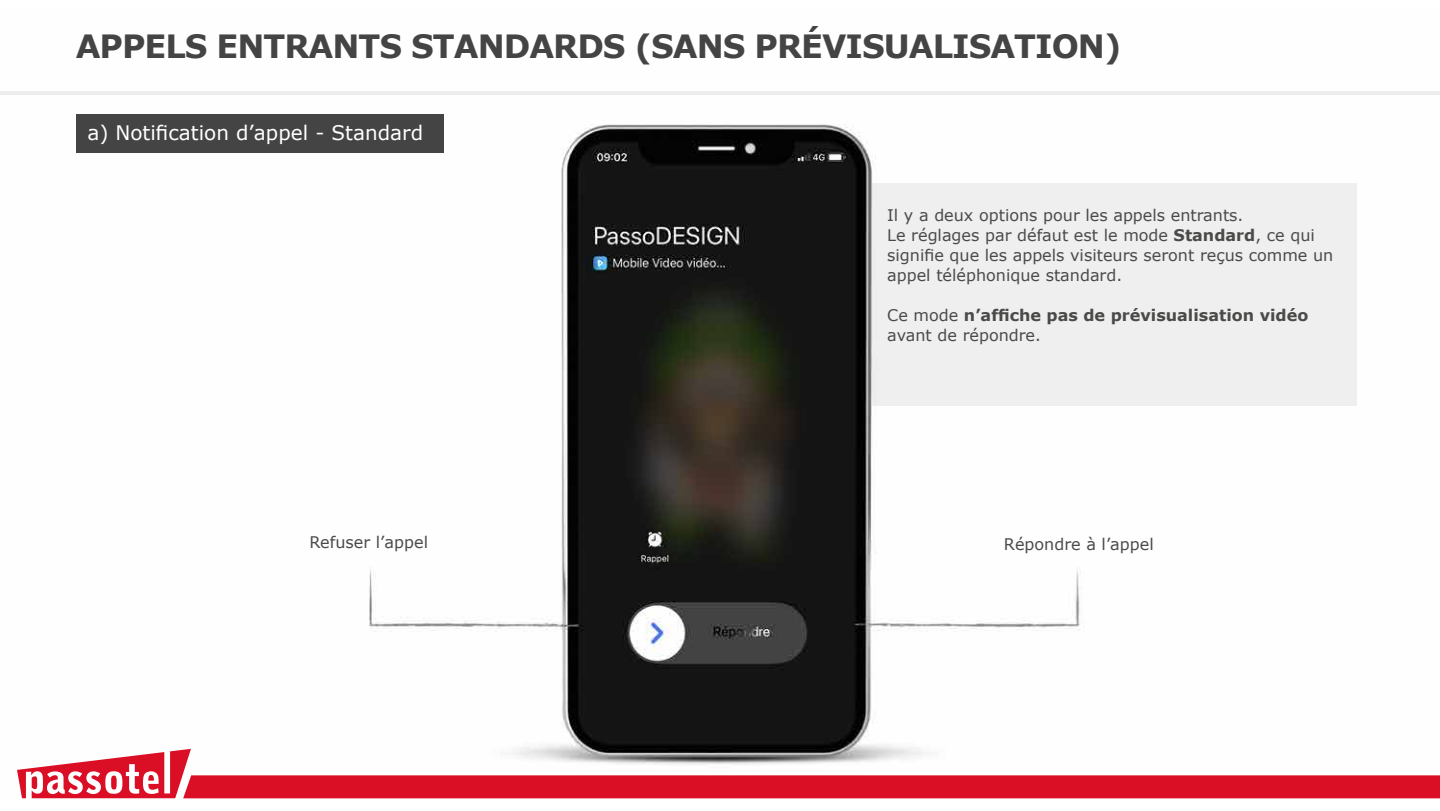
<style>
.page{position:relative;width:1440px;height:811px;background:#fff}
.page>*{position:absolute;margin:0;border:0;box-sizing:border-box;transform-origin:0 0}
.t1{font:700 32px "Verdana";letter-spacing:-.03em;color:#444}
.t2{font:20px "Verdana";color:#fff}
.t3{font:16px/20px "Verdana";color:#4a4a49}
.t4{font:700 16px/20px "Verdana";color:#4a4a49}
.s1{font-weight:700}
.s2{font-weight:400}
</style>
<div class="page">
<img style="left:22px;top:124px;width:1417px;height:675px">
<svg style="left:17px;top:749px;width:1423px;height:49px"></svg>
<hr style="left:0;top:91px;width:1440px;height:4px;background:#ededed">
<div style="left:872px;top:183px;width:484px;height:222px;background:#f0f0f0"></div>
<div style="left:76px;top:114px;width:368px;height:39px;background:#444"></div>
<h1 class="t1" style="left:76px;top:25px;width:1047px">APPELS ENTRANTS STANDARDS (SANS PRÉVISUALISATION)</h1>
<p class="t2" style="left:87px;top:120px;width:337px">a) Notification d’appel - Standard</p>
<p class="t3" style="left:887px;top:206px;width:448px">Il y a deux options pour les appels entrants.<br>Le réglages par défaut est le mode <span class="s1">Standard</span>, ce qui signifie que les appels visiteurs seront reçus comme un appel téléphonique standard.</p>
<p class="t4" style="left:887px;top:305px;width:423px"><span class="s2">Ce mode</span> n’affiche pas de prévisualisation vidéo <span class="s2">avant de répondre.</span></p>
<p class="t3" style="left:310px;top:532px;width:120px">Refuser l’appel</p>
<p class="t3" style="left:1004px;top:534px;width:151px">Répondre à l’appel</p>
</div>
